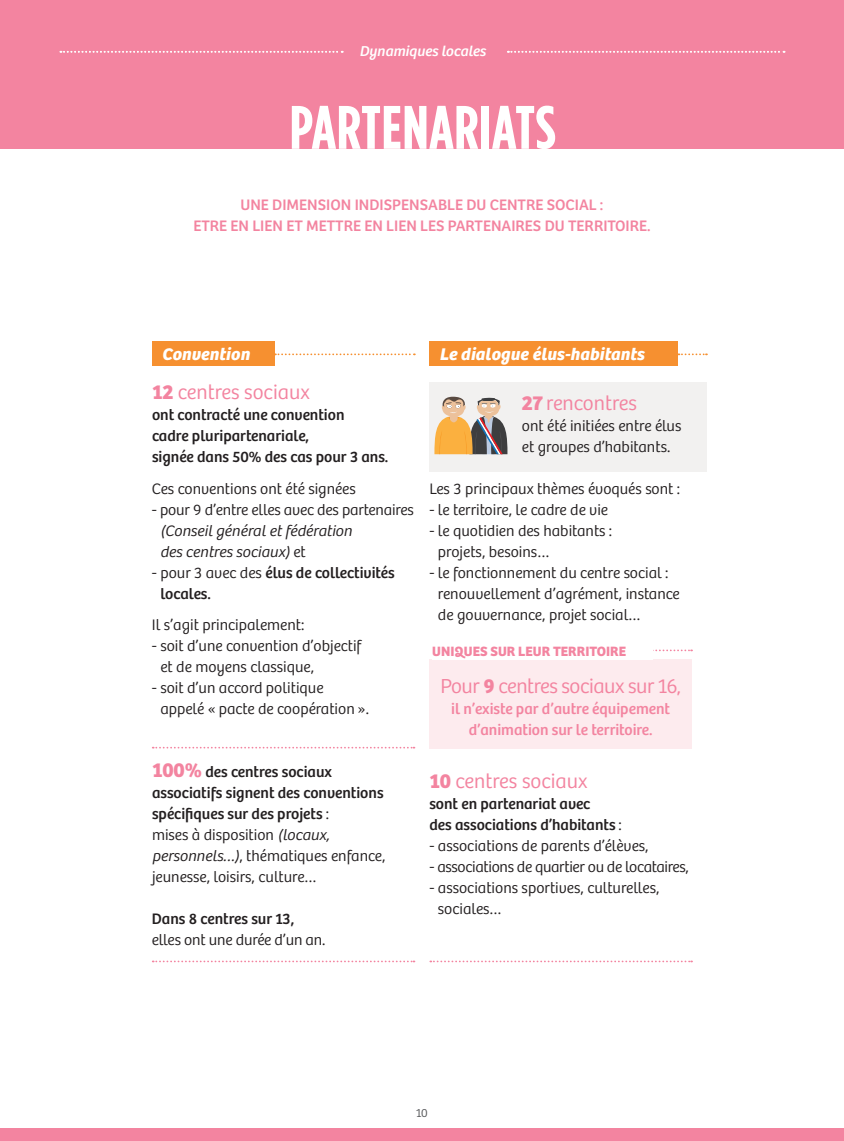
<style>
.page{position:relative;width:844px;height:1141px;background:#fff}
.page>*{position:absolute;margin:0;border:0;box-sizing:border-box;transform-origin:0 0}
.GRAND_TITRE_RUBRIQUE{font:700 61.25px "Gotham Condensed";letter-spacing:.01em;color:#fff}
.align_gauche{font:300 21px "Bree";letter-spacing:-.005em;color:#f384a0}
.t1{font:italic 700 17.5px "Bree";letter-spacing:.01em;color:#fff}
.align_gauche-2{font:300 15.75px/21px "Bree";color:#231f20}
.align_gauche-3{font:15.75px/21px "Bree";color:#231f20}
.chapeau{font:15.75px/21px "Bree";color:#f384a0;text-align:center}
.align_gauche-4{font:italic 300 15.75px/21px "Bree";color:#231f20}
.align_gauche-5{font:15.75px/21px "Bree";color:#f384a0;text-align:center}
.align_gauche-6{font:300 15.75px "Bree";letter-spacing:-.02em;color:#231f20}
.t2{font:italic 14.88px "Bree";color:#fff}
.t3{font:700 14px "Bree";color:#f384a0}
.t4{font:300 12.25px "Bree";color:#57585a}
.s1{font-weight:700}
.s2{font-style:normal}
.s3{font-weight:300}
.s4{font-weight:400;font-size:15.75px}
.s5{font-weight:700;font-size:21px;color:#f384a0}
.s6{font-weight:300;font-style:italic}
.s7{font-weight:400}
</style>
<div class="page">
<div style="left:429px;top:383px;width:277px;height:89px;background:#f2f1f0"></div>
<div style="left:0;top:0;width:843px;height:149px;background:#f384a0"></div>
<div style="left:0;top:1128px;width:843px;height:13px;background:#f384a0"></div>
<svg style="left:60px;top:51px;width:282px;height:2px"></svg>
<svg style="left:507px;top:51px;width:277px;height:2px"></svg>
<div style="left:152px;top:342px;width:122px;height:24px;background:#f69030"></div>
<div style="left:429px;top:342px;width:248px;height:24px;background:#f69030"></div>
<svg style="left:275px;top:353px;width:140px;height:2px"></svg>
<svg style="left:678px;top:353px;width:28px;height:2px"></svg>
<div style="left:429px;top:659px;width:262px;height:90px;background:#fdebee"></div>
<svg style="left:653px;top:650px;width:39px;height:1px"></svg>
<svg style="left:153px;top:747px;width:261px;height:2px"></svg>
<svg style="left:153px;top:961px;width:261px;height:1px"></svg>
<svg style="left:430px;top:961px;width:262px;height:1px"></svg>
<svg style="left:434px;top:396px;width:73px;height:58px"></svg>
<p class="t2" style="left:359px;top:43px;width:128px">Dynamiques locales</p>
<p class="GRAND_TITRE_RUBRIQUE" style="left:289px;top:93px;width:267px">PARTENARIATS</p>
<p class="chapeau" style="left:193px;top:194px;width:458px">UNE DIMENSION INDISPENSABLE DU CENTRE SOCIAL :<br>ETRE EN LIEN ET METTRE EN LIEN LES PARTENAIRES DU TERRITOIRE.</p>
<p class="t1" style="left:162px;top:344px;width:89px">Convention</p>
<p class="t1" style="left:439px;top:344px;width:206px">Le dialogue élus-habitants</p>
<p class="align_gauche" style="left:152px;top:380px;width:159px"><span class="s1">12</span> centres sociaux</p>
<p class="align_gauche-3" style="left:152px;top:404px;width:238px">ont contracté une convention<br>cadre pluripartenariale,<br>signée dans 50% des cas pour 3 ans.</p>
<p class="align_gauche" style="left:521px;top:391px;width:117px"><span class="s1">27</span> rencontres</p>
<p class="align_gauche-2" style="left:521px;top:415px;width:161px">ont été initiées entre élus et groupes d’habitants.</p>
<p class="align_gauche-2" style="left:429px;top:478px;width:252px">Les 3 principaux thèmes évoqués sont :</p>
<p class="align_gauche-2" style="left:429px;top:499px;width:180px">- le territoire, le cadre de vie</p>
<p class="align_gauche-2" style="left:438px;top:520px;width:175px;text-indent:-9px">- le quotidien des habitants : projets, besoins…</p>
<p class="align_gauche-2" style="left:438px;top:562px;width:243px;text-indent:-9px">- le fonctionnement du centre social : renouvellement d’agrément, instance de gouvernance, projet social…</p>
<p class="align_gauche-2" style="left:152px;top:478px;width:205px">Ces conventions ont été signées</p>
<p class="align_gauche-4" style="left:160px;top:499px;width:255px;text-indent:-8px"><span class="s2">- pour 9 d’entre elles avec des partenaires </span>(Conseil général et fédération<br>des centres sociaux) <span class="s2">et</span></p>
<p class="align_gauche-3" style="left:160px;top:562px;width:236px;text-indent:-9px"><span class="s3">- pour 3 avec des</span> élus de collectivités locales.</p>
<p class="align_gauche-2" style="left:152px;top:615px;width:154px">Il s’agit principalement:</p>
<p class="align_gauche-2" style="left:160px;top:636px;width:202px;text-indent:-9px">- soit d’une convention d’objectif et de moyens classique,</p>
<p class="align_gauche-2" style="left:160px;top:678px;width:210px;text-indent:-9px">- soit d’un accord politique appelé « pacte de coopération ».</p>
<p class="t3" style="left:432px;top:643px;width:195px">UNIQUES SUR LEUR TERRITOIRE</p>
<p class="align_gauche" style="left:440px;top:674px;width:242px">Pour <span class="s1">9</span> centres sociaux sur 16<span class="s4">,</span></p>
<p class="align_gauche-5" style="left:451px;top:698px;width:220px">il n’existe par d’autre équipement d’animation sur le territoire.</p>
<p class="align_gauche-3" style="left:152px;top:761px;width:235px"><span class="s5">100%</span> des centres sociaux associatifs signent des conventions spécifiques sur des projets <span class="s3">:<br>mises à disposition</span> <span class="s6">(locaux, personnels…)</span><span class="s3">, thématiques enfance, jeunesse, loisirs, culture…</span></p>
<p class="align_gauche-2" style="left:152px;top:909px;width:175px"><span class="s7">Dans 8 centres sur 13, </span>elles ont une durée d’un an.</p>
<p class="align_gauche" style="left:429px;top:769px;width:159px"><span class="s1">10</span> centres sociaux</p>
<p class="align_gauche-3" style="left:429px;top:793px;width:194px">sont en partenariat avec<br>des associations d’habitants <span class="s3">:</span></p>
<p class="align_gauche-2" style="left:429px;top:835px;width:221px">- associations de parents d’élèves,</p>
<p class="align_gauche-6" style="left:429px;top:857px;width:261px">- associations de quartier ou de locataires,</p>
<p class="align_gauche-2" style="left:438px;top:877px;width:223px;text-indent:-9px">- associations sportives, culturelles, sociales…</p>
<p class="t4" style="left:416px;top:1106px;width:13px">10</p>
</div>
